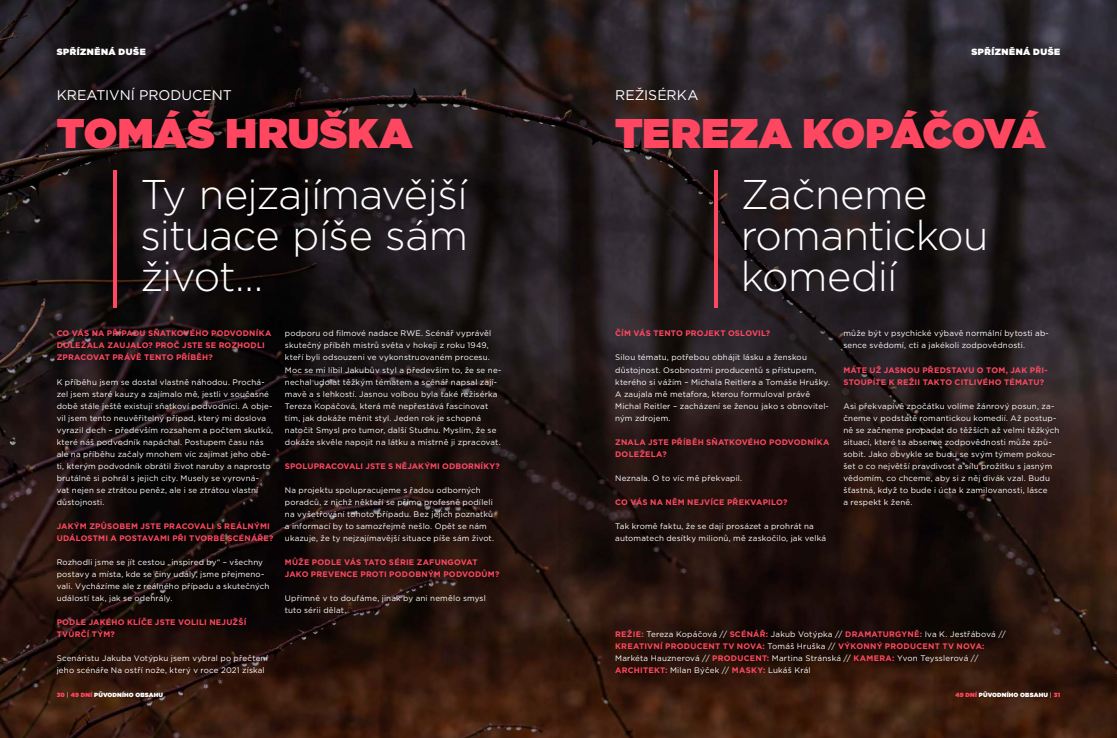
<style>
.page{position:relative;width:1117px;height:738px;background:#fff}
.page>*{position:absolute;margin:0;border:0;box-sizing:border-box;transform-origin:0 0}
.t1{font:300 41.4px/41px "Gotham";letter-spacing:-.015em;color:#fff;text-align:justify}
.t2{font:900 41.4px "Gotham";letter-spacing:-.015em;color:#ff4761}
.t3{font:900 41.4px "Gotham";letter-spacing:.005em;color:#ff4761}
.t4{font:14px "Gotham";letter-spacing:.005em;color:#fff}
.t5{font:900 9px "Gotham";letter-spacing:.06em;color:#fff}
.t6{font:8px/12px "Gotham";letter-spacing:.02em;color:#fff}
.t7{font:700 8px/12px "Gotham";letter-spacing:.025em;color:#ff4761}
.t8{font:900 6px "Gotham";letter-spacing:.025em;color:#fff}
.s1{font-weight:700;color:#ff4761}
.s2{color:#ff4761}
.s3{font-weight:400}
</style>
<div class="page">
<img style="left:0;top:0;width:1117px;height:737px">
<hr style="left:113px;top:170px;width:4px;height:137px;background:#ff4761">
<hr style="left:714px;top:170px;width:4px;height:137px;background:#ff4761">
<img style="left:558px;top:0;width:29px;height:737px">
<p class="t5" style="left:57px;top:46px;width:90px">SPŘÍZNĚNÁ DUŠE</p>
<p class="t5" style="left:971px;top:46px;width:90px">SPŘÍZNĚNÁ DUŠE</p>
<h2 class="t4" style="left:57px;top:86px;width:177px">KREATIVNÍ PRODUCENT</h2>
<h2 class="t4" style="left:615px;top:86px;width:85px">REŽISÉRKA</h2>
<h1 class="t3" style="left:57px;top:104px;width:357px">TOMÁŠ HRUŠKA</h1>
<h1 class="t2" style="left:615px;top:104px;width:432px">TEREZA KOPÁČOVÁ</h1>
<h1 class="t1" style="left:140px;top:172px;width:329px">Ty nejzajímavější situace píše sám život…</h1>
<h1 class="t1" style="left:741px;top:172px;width:249px;text-align:left">Začneme romantickou komedií</h1>
<p class="t7" style="left:57px;top:327px;width:216px">CO VÁS NA PŘÍPADU SŇATKOVÉHO PODVODNÍKA<br>DOLEŽALA ZAUJALO? PROČ JSTE SE ROZHODLI<br>ZPRACOVAT PRÁVĚ TENTO PŘÍBĚH?</p>
<p class="t6" style="left:57px;top:375px;width:218px">K příběhu jsem se dostal vlastně náhodou. Prochá&shy;zel jsem staré kauzy a zajímalo mě, jestli v současné době stále ještě existují sňatkoví podvodníci. A obje&shy;vil jsem tento neuvěřitelný případ, který mi doslova vyrazil dech – především rozsahem a počtem skutků, které náš podvodník napáchal. Postupem času nás ale na příběhu začaly mnohem víc zajímat jeho obě&shy;ti, kterým podvodník obrátil život naruby a naprosto brutálně si pohrál s jejich city. Musely se vyrovná&shy;vat nejen se ztrátou peněz, ale i se ztrátou vlastní důstojnosti.</p>
<p class="t7" style="left:57px;top:519px;width:218px">JAKÝM ZPŮSOBEM JSTE PRACOVALI S REÁLNÝMI<br>UDÁLOSTMI A POSTAVAMI PŘI TVORBĚ SCÉNÁŘE?</p>
<p class="t6" style="left:57px;top:555px;width:214px">Rozhodli jsme se jít cestou „inspired by“ – všechny postavy a místa, kde se činy udály, jsme přejmeno&shy;vali. Vycházíme ale z reálného případu a skutečných událostí tak, jak se odehrály.</p>
<p class="t7" style="left:57px;top:615px;width:191px">PODLE JAKÉHO KLÍČE JSTE VOLILI NEJUŽŠÍ<br>TVŮRČÍ TÝM?</p>
<p class="t6" style="left:57px;top:651px;width:213px">Scenáristu Jakuba Votýpku jsem vybral po přečtení jeho scénáře Na ostří nože, který v roce 2021 získal</p>
<p class="t6" style="left:285px;top:327px;width:218px">podporu od filmové nadace RWE. Scénář vyprávěl skutečný příběh mistrů světa v hokeji z roku 1949, kteří byli odsouzeni ve vykonstruovaném procesu.<br>Moc se mi líbil Jakubův styl a především to, že se ne&shy;nechal udolat těžkým tématem a scénář napsal zají&shy;mavě a s lehkostí. Jasnou volbou byla také režisérka Tereza Kopáčová, která mě nepřestává fascinovat tím, jak dokáže měnit styl. Jeden rok je schopná natočit Smysl pro tumor, další Studnu. Myslím, že se dokáže skvěle napojit na látku a mistrně ji zpracovat.</p>
<p class="t7" style="left:285px;top:459px;width:216px">SPOLUPRACOVALI JSTE S NĚJAKÝMI ODBORNÍKY?</p>
<p class="t6" style="left:285px;top:483px;width:211px">Na projektu spolupracujeme s řadou odborných poradců, z nichž někteří se přímo profesně podíleli na vyšetřování tohoto případu. Bez jejich poznatků a informací by to samozřejmě nešlo. Opět se nám ukazuje, že ty nejzajímavější situace píše sám život.</p>
<p class="t7" style="left:285px;top:555px;width:216px">MŮŽE PODLE VÁS TATO SÉRIE ZAFUNGOVAT<br>JAKO PREVENCE PROTI PODOBNÝM PODVODŮM?</p>
<p class="t6" style="left:285px;top:591px;width:202px">Upřímně v to doufáme, jinak by ani nemělo smysl tuto sérii dělat.</p>
<p class="t7" style="left:615px;top:327px;width:157px">ČÍM VÁS TENTO PROJEKT OSLOVIL?</p>
<p class="t6" style="left:615px;top:351px;width:216px">Silou tématu, potřebou obhájit lásku a ženskou důstojnost. Osobnostmi producentů s přístupem, kterého si vážím – Michala Reitlera a Tomáše Hrušky.<br>A zaujala mě metafora, kterou formuloval právě Michal Reitler – zacházení se ženou jako s obnovitel&shy;ným zdrojem.</p>
<p class="t7" style="left:615px;top:435px;width:216px">ZNALA JSTE PŘÍBĚH SŇATKOVÉHO PODVODNÍKA<br>DOLEŽELA?</p>
<p class="t6" style="left:615px;top:471px;width:129px">Neznala. O to víc mě překvapil.</p>
<p class="t7" style="left:615px;top:495px;width:174px">CO VÁS NA NĚM NEJVÍCE PŘEKVAPILO?</p>
<p class="t6" style="left:615px;top:519px;width:212px">Tak kromě faktu, že se dají prosázet a prohrát na automatech desítky milionů, mě zaskočilo, jak velká</p>
<p class="t6" style="left:843px;top:327px;width:207px">může být v psychické výbavě normální bytosti ab&shy;sence svědomí, cti a jakékoli zodpovědnosti.</p>
<p class="t7" style="left:843px;top:363px;width:206px">MÁTE UŽ JASNOU PŘEDSTAVU O TOM, JAK PŘI-<br>STOUPÍTE K REŽII TAKTO CITLIVÉHO TÉMATU?</p>
<p class="t6" style="left:843px;top:399px;width:218px">Asi překvapivě zpočátku volíme žánrový posun, za&shy;čneme v podstatě romantickou komedií. Až postup&shy;ně se začneme propadat do těžších až velmi těžkých situací, které ta absence zodpovědnosti může způ&shy;sobit. Jako obvykle se budu se svým týmem pokou&shy;šet o co největší pravdivost a sílu prožitku s jasným vědomím, co chceme, aby si z něj divák vzal. Budu šťastná, když to bude i úcta k zamilovanosti, lásce<br>a respekt k ženě.</p>
<p class="t6" style="left:615px;top:627px;width:392px"><span class="s1">REŽIE:</span> Tereza Kopáčová // <span class="s1">SCÉNÁŘ:</span> Jakub Votýpka // <span class="s1">DRAMATURGYNĚ:</span> Iva K. Jestřábová // <span class="s1">KREATIVNÍ PRODUCENT TV NOVA:</span> Tomáš Hruška // <span class="s1">VÝKONNÝ PRODUCENT TV NOVA:<br></span>Markéta Hauznerová // <span class="s1">PRODUCENT:</span> Martina Stránská // <span class="s1">KAMERA:</span> Yvon Teysslerová // <span class="s1">ARCHITEKT:</span> Milan Býček // <span class="s1">MASKY:</span> Lukáš Král</p>
<p class="t8" style="left:57px;top:690px;width:108px"><span class="s2">30</span> <span class="s3">|</span> <span class="s2">49 DNÍ</span> PŮVODNÍHO OBSAHU</p>
<p class="t8" style="left:955px;top:690px;width:106px"><span class="s2">49 DNÍ</span> PŮVODNÍHO OBSAHU <span class="s3">|</span> <span class="s2">31</span></p>
</div>
